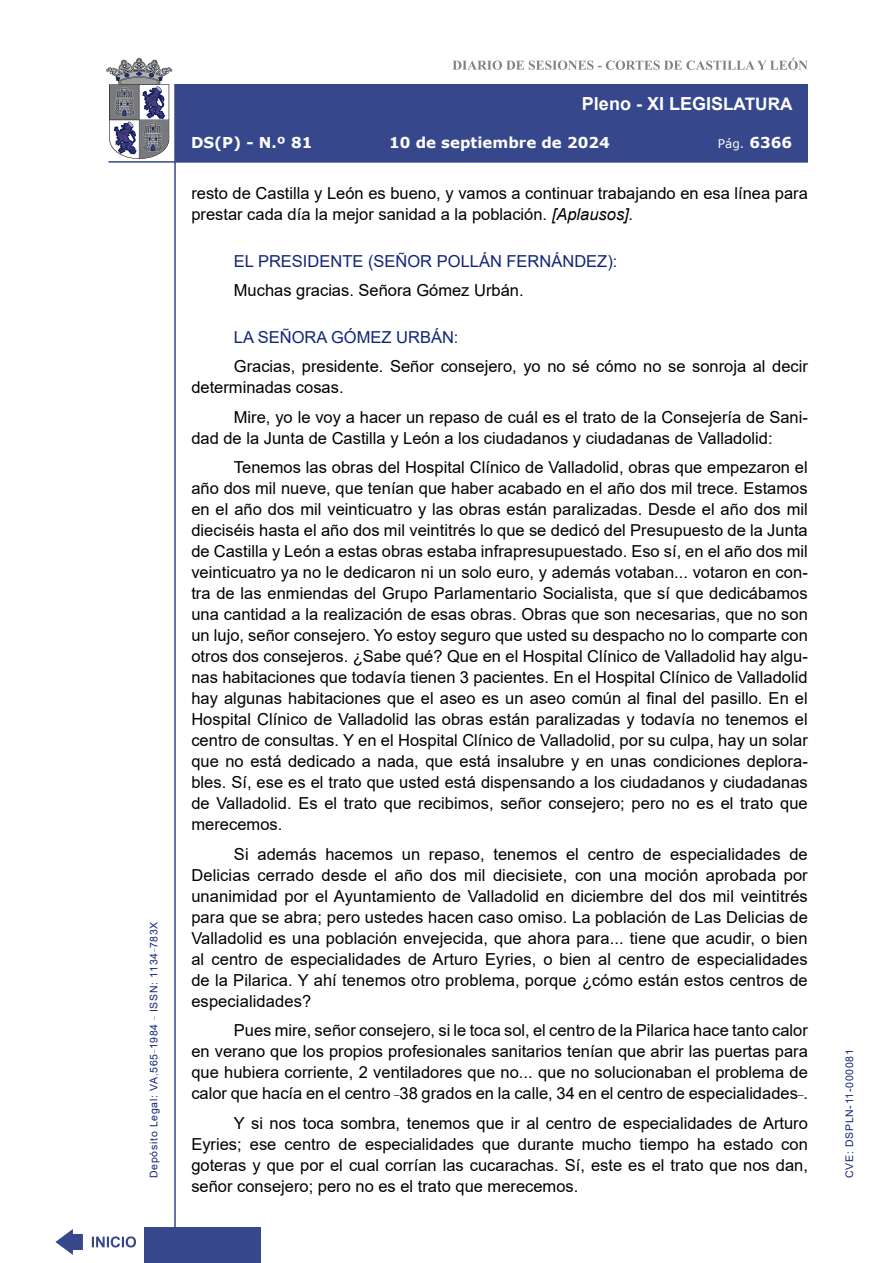
<style>
.page{position:relative;width:893px;height:1263px;background:#fff}
.page>*{position:absolute;margin:0;border:0;box-sizing:border-box;transform-origin:0 0}
.t1{font:700 18px "Arial";color:#fff}
.t2{font:16.5px/21px "Arial";color:#000;text-align:justify}
.Orador{font:16.5px "Arial";color:#122678}
.t3{font:700 15px "Verdana";color:#fff}
.t4{font:12px "Verdana";color:#fff}
.t5{font:10.5px "Arial";letter-spacing:.065em;color:#122678}
.s1{font-size:17.25px}
.s2{font-weight:700;font-size:15px}
.s3{font-style:italic}
</style>
<div class="page">
<svg style="left:452px;top:58px;width:356px;height:12px"></svg>
<hr style="left:174px;top:84px;width:2px;height:1179px;background:#36478c">
<div style="left:144px;top:1227px;width:117px;height:36px;background:#36478c"></div>
<div style="left:175px;top:84px;width:633px;height:78px;background:#36478c"></div>
<hr style="left:108px;top:161px;width:700px;height:2px;background:#36478c">
<svg style="left:92px;top:1236px;width:44px;height:11px"></svg>
<svg style="left:55px;top:1229px;width:28px;height:26px"></svg>
<svg style="left:106px;top:58px;width:66px;height:101px"></svg>
<p class="t5" style="left:146px;top:1178px;width:258px;rotate:-90deg">Depósito Legal: VA.565<sup>_</sup>1984 <sup>_</sup> ISSN: 1134<sup>_</sup>783X</p>
<p class="t1" style="left:582px;top:91px;width:212px">Pleno - XI LEGIS<span class="s1">LATURA</span></p>
<p class="t3" style="left:191px;top:132px;width:123px">DS(P) - N.º 81</p>
<p class="t3" style="left:389px;top:132px;width:222px">10 de septiembre de 2024</p>
<p class="t4" style="left:718px;top:135px;width:76px">Pág. <span class="s2">6366</span></p>
<p class="t2" style="left:191px;top:183px;width:618px">resto de Castilla y León es bueno, y vamos a continuar trabajando en esa línea para prestar cada día la mejor sanidad a la población. <span class="s3">[Aplausos].</span></p>
<p class="Orador" style="left:234px;top:249px;width:385px">EL PRESIDENTE (SEÑOR POLLÁN FERNÁNDEZ):</p>
<p class="t2" style="left:234px;top:280px;width:291px">Muchas gracias. Señora Gómez Urbán.</p>
<p class="Orador" style="left:234px;top:325px;width:226px">LA SEÑORA GÓMEZ URBÁN:</p>
<p class="t2" style="left:191px;top:356px;width:618px;text-indent:43px">Gracias, presidente. Señor consejero, yo no sé cómo no se sonroja al decir determinadas cosas.</p>
<p class="t2" style="left:191px;top:406px;width:618px;text-indent:43px">Mire, yo le voy a hacer un repaso de cuál es el trato de la Consejería de Sani&shy;dad de la Junta de Castilla y León a los ciudadanos y ciudadanas de Valladolid:</p>
<p class="t2" style="left:191px;top:457px;width:618px;text-indent:43px">Tenemos las obras del Hospital Clínico de Valladolid, obras que empezaron el año dos mil nueve, que tenían que haber acabado en el año dos mil trece. Estamos en el año dos mil veinticuatro y las obras están paralizadas. Desde el año dos mil dieciséis hasta el año dos mil veintitrés lo que se dedicó del Presupuesto de la Junta de Castilla y León a estas obras estaba infrapresupuestado. Eso sí, en el año dos mil veinticuatro ya no le dedicaron ni un solo euro, y además votaban... votaron en con&shy;tra de las enmiendas del Grupo Parlamentario Socialista, que sí que dedicábamos una cantidad a la realización de esas obras. Obras que son necesarias, que no son un lujo, señor consejero. Yo estoy seguro que usted su despacho no lo comparte con otros dos consejeros. ¿Sabe qué? Que en el Hospital Clínico de Valladolid hay algu&shy;nas habitaciones que todavía tienen 3 pacientes. En el Hospital Clínico de Valladolid hay algunas habitaciones que el aseo es un aseo común al final del pasillo. En el Hospital Clínico de Valladolid las obras están paralizadas y todavía no tenemos el centro de consultas. Y en el Hospital Clínico de Valladolid, por su culpa, hay un solar que no está dedicado a nada, que está insalubre y en unas condiciones deplora&shy;bles. Sí, ese es el trato que usted está dispensando a los ciudadanos y ciudadanas de Valladolid. Es el trato que recibimos, señor consejero; pero no es el trato que merecemos.</p>
<p class="t2" style="left:191px;top:843px;width:618px;text-indent:43px">Si además hacemos un repaso, tenemos el centro de especialidades de Delicias cerrado desde el año dos mil diecisiete, con una moción aprobada por unanimidad por el Ayuntamiento de Valladolid en diciembre del dos mil veintitrés para que se abra; pero ustedes hacen caso omiso. La población de Las Delicias de Valladolid es una población envejecida, que ahora para... tiene que acudir, o bien al centro de especialidades de Arturo Eyries, o bien al centro de especialidades de la Pilarica. Y ahí tenemos otro problema, porque ¿cómo están estos centros de especialidades?</p>
<p class="t2" style="left:191px;top:1020px;width:618px;text-indent:43px">Pues mire, señor consejero, si le toca sol, el centro de la Pilarica hace tanto calor en verano que los propios profesionales sanitarios tenían que abrir las puertas para que hubiera corriente, 2 ventiladores que no... que no solucionaban el problema de calor que hacía en el centro <sup>_</sup>38 grados en la calle, 34 en el centro de especialidades<sup>_</sup>.</p>
<p class="t2" style="left:191px;top:1112px;width:618px;text-indent:43px">Y si nos toca sombra, tenemos que ir al centro de especialidades de Arturo Eyries; ese centro de especialidades que durante mucho tiempo ha estado con goteras y que por el cual corrían las cucarachas. Sí, este es el trato que nos dan, señor consejero; pero no es el trato que merecemos.</p>
<p class="t5" style="left:842px;top:1178px;width:130px;rotate:-90deg">CVE: DSPLN-11-000081</p>
</div>
